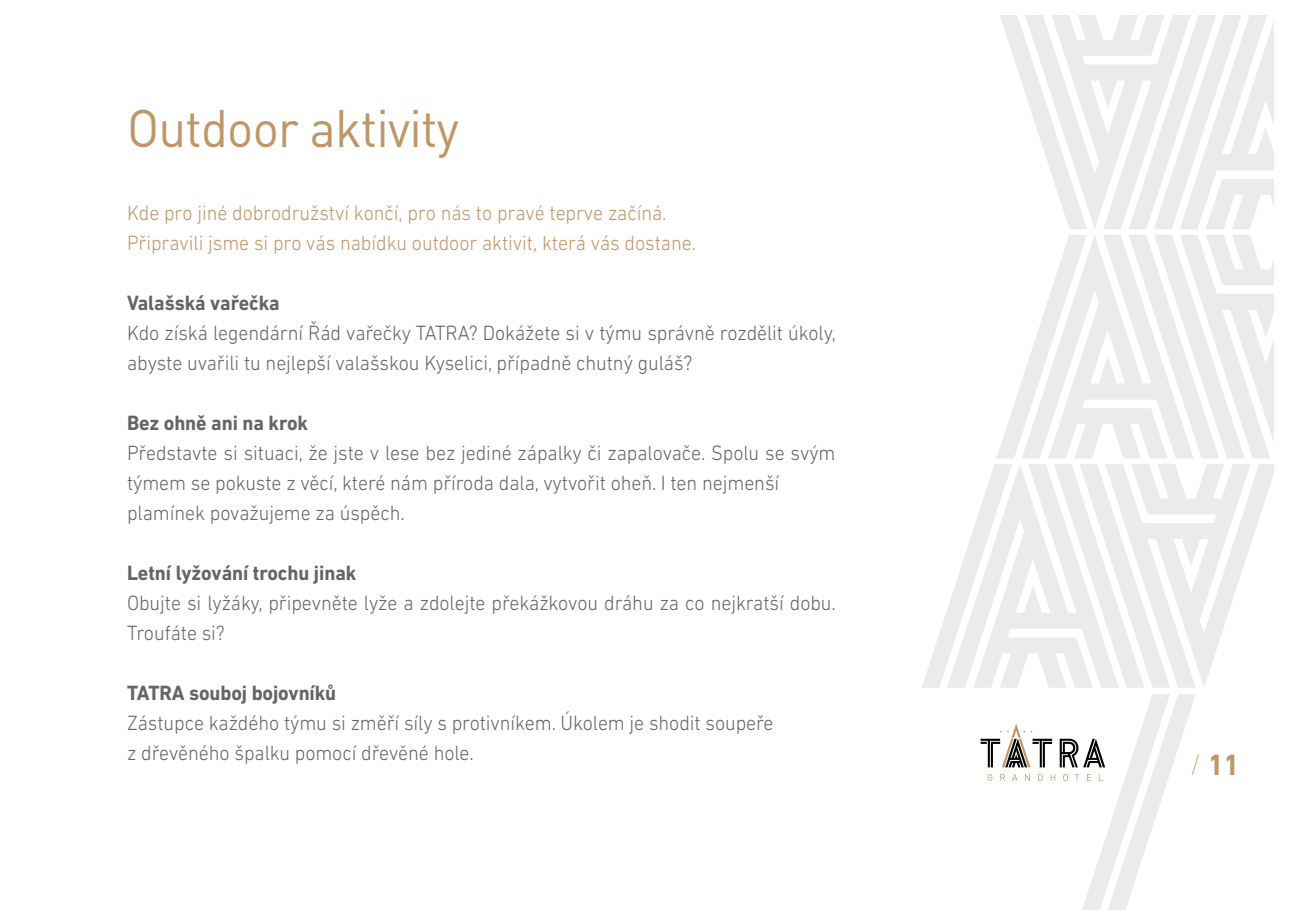
<style>
.page{position:relative;width:1289px;height:919px;background:#fff}
.page>*{position:absolute;margin:0;border:0;box-sizing:border-box;transform-origin:0 0}
.t1{font:52.05px "DIN Pro";letter-spacing:-.015em;color:#bf9667;scale:.95 1}
.t2{font:700 30px "DIN Next LT Pro";color:#bf9667;scale:.95 1}
.t3{font:300 21px/30px "DIN Next LT Pro";letter-spacing:-.005em;color:#646567;scale:.95 1}
.t4{font:300 21px/30px "DIN Next LT Pro";letter-spacing:-.005em;color:#bf9667;scale:.95 1}
.t5{font:700 21px "DIN Next LT Pro";letter-spacing:-.005em;color:#646567;scale:.95 1}
.s1{font-weight:200}
</style>
<div class="page">
<svg style="left:997px;top:235px;width:276px;height:223px"></svg>
<svg style="left:922px;top:464px;width:351px;height:223px"></svg>
<svg style="left:1000px;top:16px;width:273px;height:213px"></svg>
<svg style="left:980px;top:694px;width:215px;height:215px"></svg>
<h1 class="t1" style="left:127px;top:93px;width:351px">Outdoor aktivity</h1>
<p class="t4" style="left:127px;top:197px;width:600px">Kde pro jiné dobrodružství končí, pro nás to pravé teprve začíná.<br>Připravili jsme si pro vás nabídku outdoor aktivit, která vás dostane.</p>
<p class="t5" style="left:127px;top:290px;width:162px">Valašská vařečka</p>
<p class="t3" style="left:127px;top:317px;width:747px">Kdo získá legendární Řád vařečky TATRA? Dokážete si v týmu správně rozdělit úkoly, abyste uvařili tu nejlepší valašskou Kyselici, případně chutný guláš?</p>
<p class="t5" style="left:127px;top:410px;width:192px">Bez ohně ani na krok</p>
<p class="t3" style="left:127px;top:437px;width:747px">Představte si situaci, že jste v lese bez jediné zápalky či zapalovače. Spolu se svým týmem se pokuste z věcí, které nám příroda dala, vytvořit oheň. I ten nejmenší plamínek považujeme za úspěch.</p>
<p class="t5" style="left:127px;top:560px;width:243px">Letní lyžování trochu jinak</p>
<p class="t3" style="left:127px;top:587px;width:747px">Obujte si lyžáky, připevněte lyže a zdolejte překážkovou dráhu za co nejkratší dobu.<br>Troufáte si?</p>
<p class="t5" style="left:127px;top:680px;width:221px">TATRA souboj bojovníků</p>
<p class="t3" style="left:127px;top:707px;width:682px">Zástupce každého týmu si změří síly s protivníkem. Úkolem je shodit soupeře z dřevěného špalku pomocí dřevěné hole.</p>
<h2 class="t2" style="left:1189px;top:747px;width:54px"><span class="s1">/</span> 11</h2>
</div>
